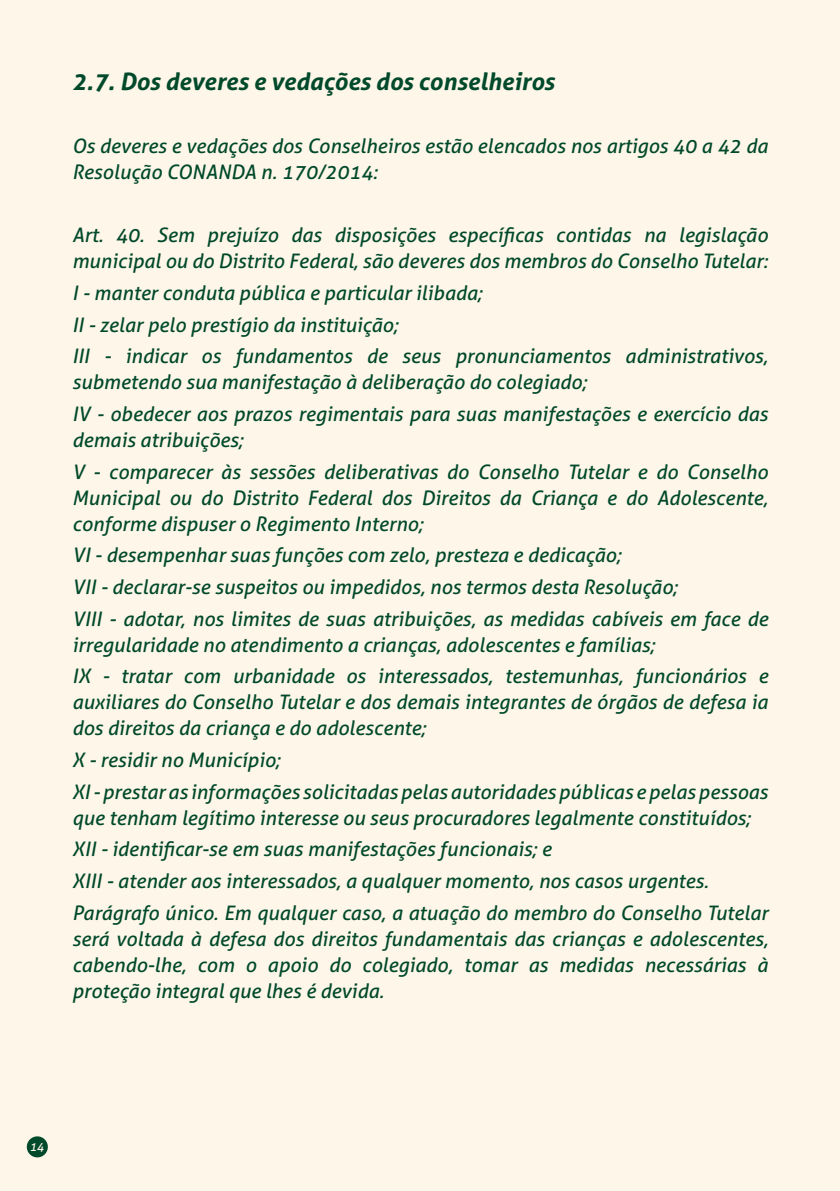
<style>
.page{position:relative;width:840px;height:1191px;background:#fff}
.page>*{position:absolute;margin:0;border:0;box-sizing:border-box;transform-origin:0 0}
.t1{font:italic 700 24px "Aller";color:#00492a}
.t2{font:italic 20px/31.6px "Aller";color:#00492a}
.t3{font:italic 12.2px "Aller";color:#fef6e8}
</style>
<div class="page">
<div style="left:0;top:0;width:839px;height:1191px;background:#fef6e8"></div>
<div style="left:27px;top:1136px;width:21px;height:21px;background:#00492a;border-radius:50%"></div>
<p class="t1" style="left:72px;top:66px;width:483px">2.7. Dos deveres e vedações dos conselheiros</p>
<p class="t2" style="left:72px;top:133px;width:697px;line-height:26px">Os deveres e vedações dos Conselheiros estão elencados nos artigos 40 a 42 da<br>Resolução CONANDA n. 170/2014:</p>
<p class="t2" style="left:72px;top:222px;width:697px;line-height:26px">Art. 40. Sem prejuízo das disposições específicas contidas na legislação municipal ou do Distrito Federal, são deveres dos membros do Conselho Tutelar:</p>
<p class="t2" style="left:72px;top:277px;width:697px">I - manter conduta pública e particular ilibada;<br>II - zelar pelo prestígio da instituição;<br>III - indicar os fundamentos de seus pronunciamentos administrativos,</p>
<p class="t2" style="left:72px;top:366px;width:696px">submetendo sua manifestação à deliberação do colegiado;<br>IV - obedecer aos prazos regimentais para suas manifestações e exercício das</p>
<p class="t2" style="left:72px;top:424px;width:697px">demais atribuições;<br>V - comparecer às sessões deliberativas do Conselho Tutelar e do Conselho</p>
<p class="t2" style="left:72px;top:484px;width:697px;line-height:26px">Municipal ou do Distrito Federal dos Direitos da Criança e do Adolescente, conforme dispuser o Regimento Interno;</p>
<p class="t2" style="left:72px;top:539px;width:697px">VI - desempenhar suas funções com zelo, presteza e dedicação;<br>VII - declarar-se suspeitos ou impedidos, nos termos desta Resolução;<br>VIII - adotar, nos limites de suas atribuições, as medidas cabíveis em face de</p>
<p class="t2" style="left:72px;top:628px;width:696px">irregularidade no atendimento a crianças, adolescentes e famílias;<br>IX - tratar com urbanidade os interessados, testemunhas, funcionários e</p>
<p class="t2" style="left:72px;top:689px;width:697px;line-height:26px">auxiliares do Conselho Tutelar e dos demais integrantes de órgãos de defesa ia dos direitos da criança e do adolescente;</p>
<p class="t2" style="left:72px;top:744px;width:697px">X - residir no Município;<br>XI-prestaras informações solicitadaspelasautoridadespúblicas epelaspessoas</p>
<p class="t2" style="left:72px;top:801px;width:697px">que tenham legítimo interesse ou seus procuradores legalmente constituídos; XII - identificar-se em suas manifestações funcionais; e<br>XIII - atender aos interessados, a qualquer momento, nos casos urgentes.<br>Parágrafo único. Em qualquer caso, a atuação do membro do Conselho Tutelar</p>
<p class="t2" style="left:72px;top:925px;width:697px;line-height:26px;text-align:justify">será voltada à defesa dos direitos fundamentais das crianças e adolescentes, cabendo-lhe, com o apoio do colegiado, tomar as medidas necessárias à proteção integral que lhes é devida.</p>
<p class="t3" style="left:29px;top:1138px;width:16px">14</p>
</div>
